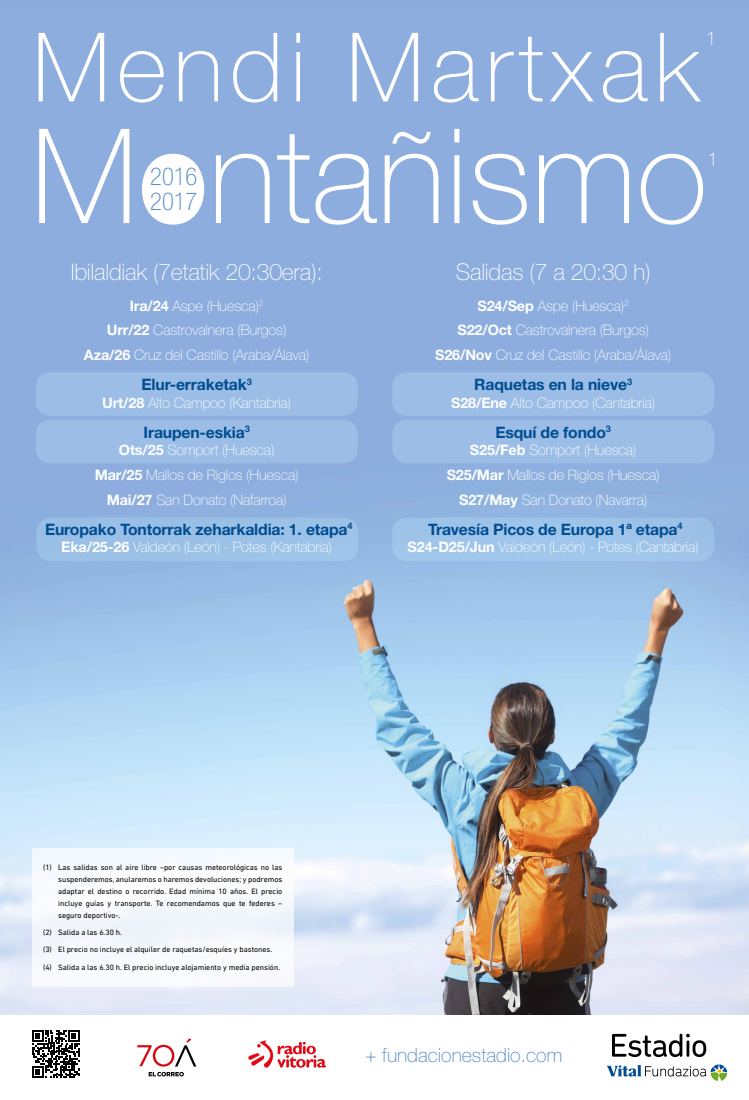
<style>
.page{position:relative;width:749px;height:1100px;background:#fff}
.page>*{position:absolute;margin:0;border:0;box-sizing:border-box;transform-origin:0 0}
.t1{font:100 131.92px "Helvetica Neue";color:#fff}
.t2{font:100 95.92px "Helvetica Neue";letter-spacing:.07em;color:#fff}
.t3{font:100 condensed 24.56px/24.3px "Helvetica Neue";color:#4a85c4}
.t4{font:100 22.96px "Helvetica Neue";letter-spacing:-.01em;color:#fff}
.t5{font:100 19.48px "Helvetica Neue";color:#4a85c4}
.t6{font:100 19.12px "Helvetica Neue";color:#fff}
.t7{font:700 15.76px "Helvetica Neue";letter-spacing:-.01em;color:#004d91}
.t8{font:100 14.44px/24.8px "Helvetica Neue";letter-spacing:-.01em;color:#fff;text-align:center}
.t9{font:7.88px/11.8px "DIN Next LT Pro";color:#000;text-align:justify}
.s1{font-weight:700}
</style>
<div class="page">
<img style="left:0;top:9px;width:748px;height:1005px">
<div style="left:392px;top:517px;width:322px;height:44px;background:#9fc5ea;border-radius:15px"></div>
<div style="left:36px;top:517px;width:322px;height:44px;background:#9bc1e7;border-radius:15px"></div>
<div style="left:392px;top:372px;width:322px;height:44px;background:#9bbde6;border-radius:15px"></div>
<div style="left:392px;top:420px;width:322px;height:43px;background:#9bbde6;border-radius:15px"></div>
<div style="left:36px;top:372px;width:321px;height:44px;background:#9bbde6;border-radius:15px"></div>
<div style="left:36px;top:420px;width:321px;height:43px;background:#9bbde6;border-radius:15px"></div>
<div style="left:32px;top:849px;width:261px;height:138px;background:#f7fafd"></div>
<svg style="left:612px;top:1034px;width:94px;height:23px"></svg>
<div style="left:709px;top:1063px;width:19px;height:19px;border:1px solid #fff;border-radius:50%"></div>
<svg style="left:606px;top:1064px;width:121px;height:17px"></svg>
<div style="left:146px;top:156px;width:56px;height:67px;background:#fff;border-radius:50%"></div>
<svg style="left:32px;top:1030px;width:47px;height:48px"></svg>
<svg style="left:248px;top:1040px;width:78px;height:28px"></svg>
<svg style="left:137px;top:1038px;width:59px;height:28px"></svg>
<svg style="left:149px;top:1072px;width:35px;height:4px"></svg>
<h2 class="t2" style="left:33px;top:12px;width:667px">Mendi Martxak</h2>
<h3 class="t6" style="left:705px;top:27px;width:12px">1</h3>
<h1 class="t1" style="left:31px;top:101px;width:677px">Montañismo</h1>
<h3 class="t6" style="left:707px;top:148px;width:12px">1</h3>
<h3 class="t3" style="left:150px;top:164px;width:49px">2016<br>2017</h3>
<h3 class="t4" style="left:71px;top:259px;width:253px">Ibilaldiak (7etatik 20:30era):</h3>
<h3 class="t4" style="left:455px;top:259px;width:196px">Salidas (7 a 20:30 h)</h3>
<p class="t8" style="left:84px;top:293px;width:227px"><span class="s1">Ira/24</span> Aspe (Huesca)<sup>2<br></sup><span class="s1">Urr/22</span> Castrovalnera (Burgos)<br><span class="s1">Aza/26</span> Cruz del Castillo (Araba/Álava)</p>
<p class="t7" style="left:141px;top:375px;width:112px">Elur-erraketak<sup>3</sup></p>
<p class="t8" style="left:102px;top:390px;width:190px"><span class="s1">Urt/28</span> Alto Campoo (Kantabria)</p>
<p class="t7" style="left:143px;top:422px;width:108px">Iraupen-eskia<sup>3</sup></p>
<p class="t8" style="left:95px;top:437px;width:205px"><span class="s1">Ots/25</span> Somport (Huesca)<br><span class="s1">Mar/25</span> Mallos de Riglos (Huesca)<br><span class="s1">Mai/27</span> San Donato (Nafarroa)</p>
<p class="t7" style="left:45px;top:519px;width:309px">Europako Tontorrak zeharkaldia: 1. etapa<sup>4</sup></p>
<p class="t8" style="left:61px;top:534px;width:272px"><span class="s1">Eka/25-26</span> Valdeón (León) - Potes (Kantabria)</p>
<p class="t8" style="left:435px;top:293px;width:237px"><span class="s1">S24/Sep</span> Aspe (Huesca)<sup>2<br></sup><span class="s1">S22/Oct</span> Castrovalnera (Burgos)<br><span class="s1">S26/Nov</span> Cruz del Castillo (Araba/Álava)</p>
<p class="t7" style="left:474px;top:375px;width:159px">Raquetas en la nieve<sup>3</sup></p>
<p class="t8" style="left:451px;top:390px;width:206px"><span class="s1">S28/Ene</span> Alto Campoo (Cantabria)</p>
<p class="t7" style="left:495px;top:422px;width:117px">Esquí de fondo<sup>3</sup></p>
<p class="t8" style="left:446px;top:437px;width:214px"><span class="s1">S25/Feb</span> Somport (Huesca)<br><span class="s1">S25/Mar</span> Mallos de Riglos (Huesca)<br><span class="s1">S27/May</span> San Donato (Navarra)</p>
<p class="t7" style="left:428px;top:519px;width:256px">Travesía Picos de Europa 1ª etapa<sup>4</sup></p>
<p class="t8" style="left:407px;top:534px;width:292px"><span class="s1">S24-D25/Jun</span> Valdeón (León) - Potes (Cantabria)</p>
<p class="t9" style="left:58px;top:862px;width:225px;text-indent:-15px">(1) Las salidas son al aire libre –por causas meteorológicas no las suspenderemos, anularemos o haremos devoluciones; y podremos adaptar el destino o recorrido. Edad mínima 10 años. El precio incluye guías y transporte. Te recomendamos que te federes – seguro deportivo-.</p>
<p class="t9" style="left:43px;top:926px;width:80px">(2) Salida a las 6.30 h.</p>
<p class="t9" style="left:43px;top:944px;width:230px">(3) El precio no incluye el alquiler de raquetas/esquíes y bastones.</p>
<p class="t9" style="left:43px;top:961px;width:238px">(4) Salida a las 6.30 h. El precio incluye alojamiento y media pensión.</p>
<h3 class="t5" style="left:365px;top:1044px;width:198px">+ fundacionestadio.com</h3>
</div>
